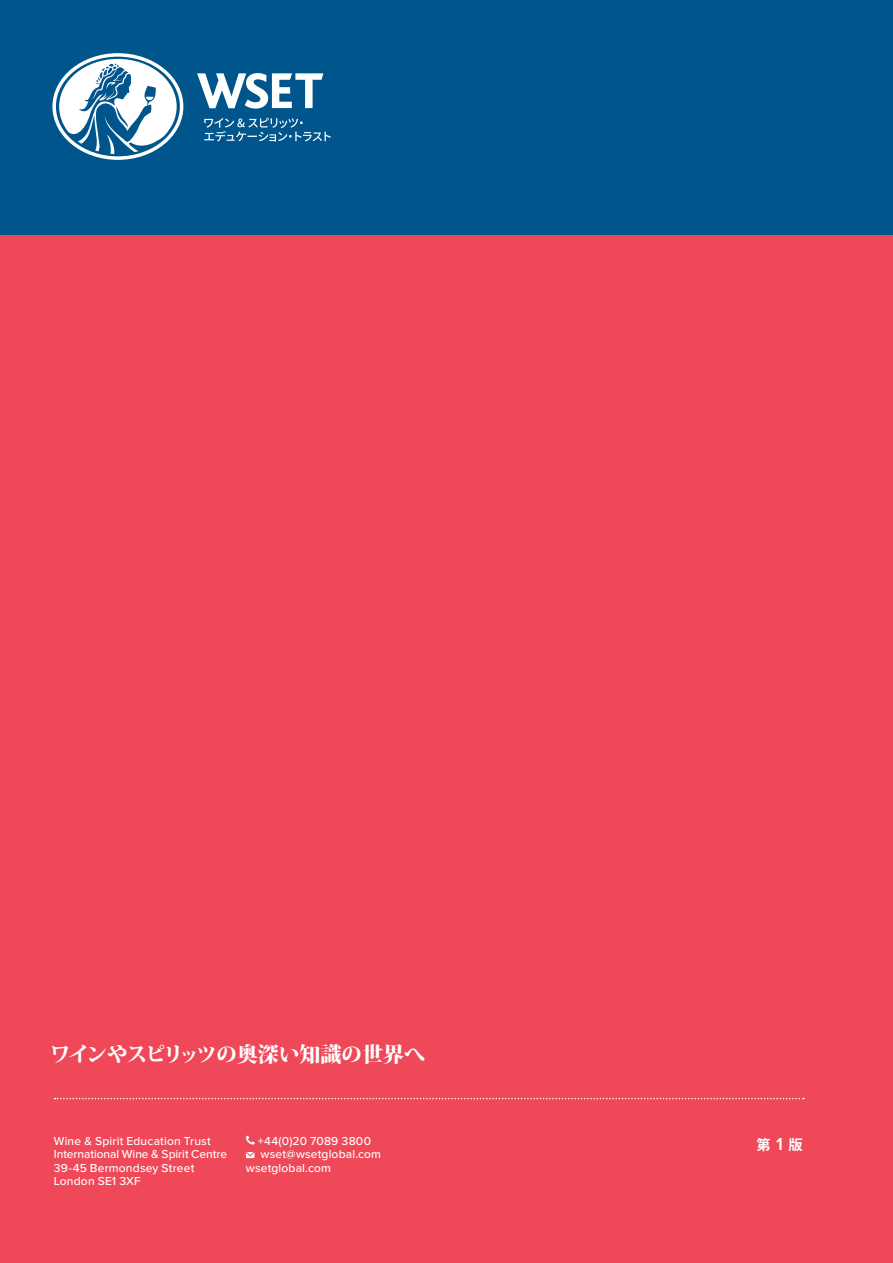
<style>
.page{position:relative;width:893px;height:1263px;background:#fff}
.page>*{position:absolute;margin:0;border:0;box-sizing:border-box;transform-origin:0 0}
.t1{font:800 21px "Koz Min Pro";letter-spacing:-.025em;color:#fff}
.t2{font:700 14.25px "Koz Go Pro";color:#fff}
.t3{font:500 12px/13.5px "Proxima Nova";letter-spacing:.015em;color:#fff}
.s1{font-family:"Proxima Nova";font-weight:600;font-size:18px}
</style>
<div class="page">
<div style="left:0;top:221px;width:893px;height:1042px;background:#ef4858"></div>
<svg style="left:54px;top:1098px;width:750px;height:1px"></svg>
<svg style="left:246px;top:1136px;width:9px;height:9px"></svg>
<svg style="left:246px;top:1152px;width:8px;height:6px"></svg>
<div style="left:0;top:0;width:893px;height:235px;background:#00558c"></div>
<svg style="left:52px;top:53px;width:131px;height:107px"></svg>
<svg style="left:197px;top:73px;width:126px;height:36px"></svg>
<svg style="left:204px;top:118px;width:127px;height:24px"></svg>
<h1 class="t1" style="left:50px;top:1039px;width:377px">ワインやスピリッツの奥深い知識の世界へ</h1>
<p class="t3" style="left:54px;top:1134px;width:175px">Wine &amp; Spirit Education Trust<br>International Wine &amp; Spirit Centre<br>39-45 Bermondsey Street<br>London SE1 3XF</p>
<p class="t3" style="left:258px;top:1134px;width:115px">+44(0)20 7089 3800</p>
<p class="t3" style="left:261px;top:1148px;width:122px">wset@wsetglobal.com</p>
<p class="t3" style="left:246px;top:1161px;width:87px">wsetglobal.com</p>
<p class="t2" style="left:756px;top:1135px;width:48px">第<span class="s1">1</span>版</p>
</div>
